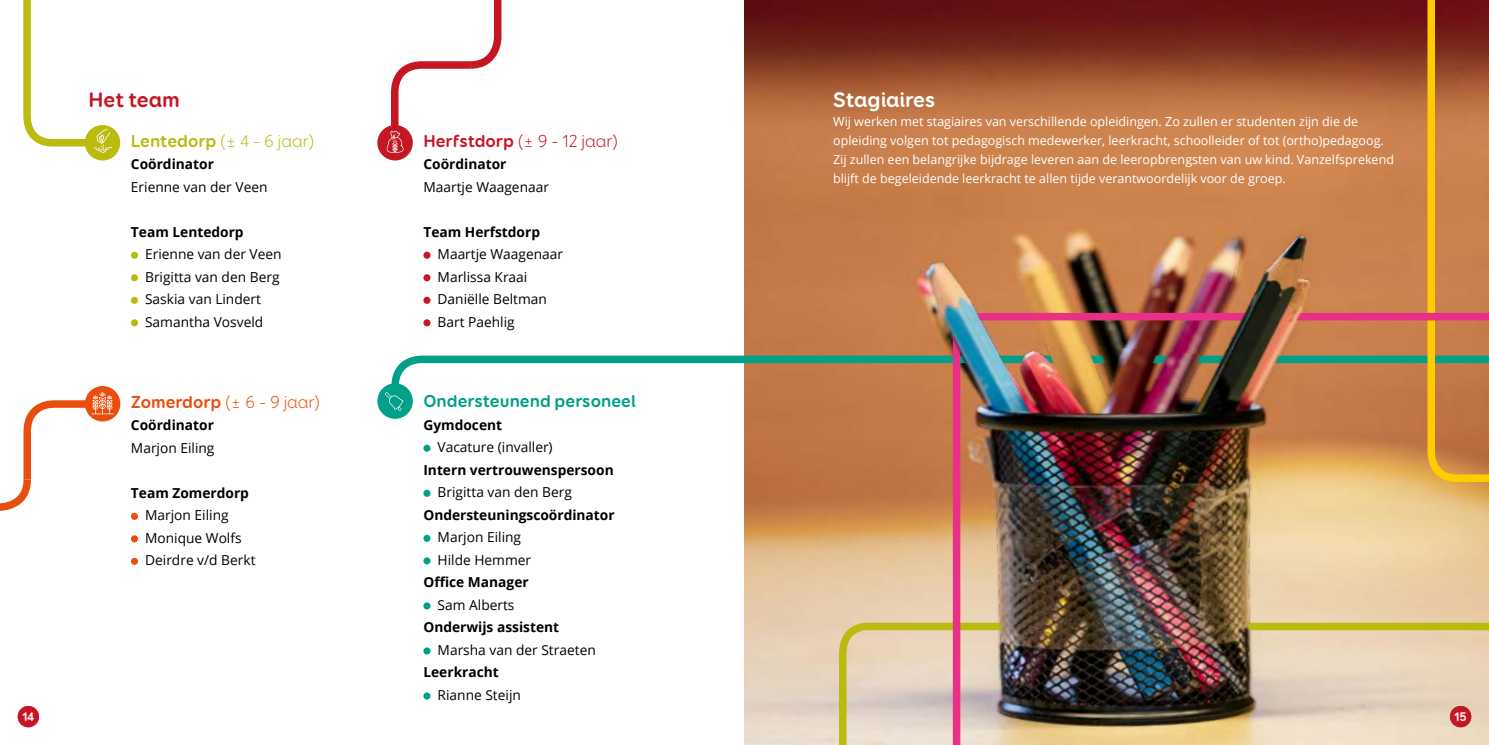
<style>
.page{position:relative;width:1489px;height:745px;background:#fff}
.page>*{position:absolute;margin:0;border:0;box-sizing:border-box;transform-origin:0 0}
.t1{font:700 21.25px "Booster Next FY";color:#fff}
.t2{font:700 21.25px "Booster Next FY";color:#c61624}
.t3{font:700 17.5px "Booster Next FY";color:#00a089}
.t4{font:300 17.5px "Booster Next FY";color:#c61624}
.t5{font:300 17.5px "Booster Next FY";color:#baba0f}
.t6{font:300 17.5px "Booster Next FY";color:#e94e0f}
.t7{font:13.75px/22.5px "Open Sans";color:#000}
.t8{font:700 13.75px "Open Sans";color:#000}
.t9{font:12.5px/18.8px "Open Sans";color:#fff}
.t10{font:700 12.5px "Booster Next FY";color:#fff}
.s1{font-weight:700}
</style>
<div class="page">
<img style="left:744px;top:0;width:679px;height:744px">
<div style="left:131px;top:251px;width:7px;height:7px;background:#baba0f;border-radius:50%"></div>
<div style="left:131px;top:274px;width:7px;height:7px;background:#baba0f;border-radius:50%"></div>
<div style="left:131px;top:296px;width:7px;height:7px;background:#baba0f;border-radius:50%"></div>
<div style="left:131px;top:319px;width:7px;height:7px;background:#baba0f;border-radius:50%"></div>
<div style="left:423px;top:251px;width:7px;height:7px;background:#c61624;border-radius:50%"></div>
<div style="left:423px;top:274px;width:7px;height:7px;background:#c61624;border-radius:50%"></div>
<div style="left:423px;top:296px;width:7px;height:7px;background:#c61624;border-radius:50%"></div>
<div style="left:423px;top:319px;width:7px;height:7px;background:#c61624;border-radius:50%"></div>
<svg style="left:391px;top:351px;width:558px;height:64px"></svg>
<div style="left:85px;top:125px;width:35px;height:35px;background:#baba0f;border-radius:50%"></div>
<svg style="left:23px;top:0;width:89px;height:153px"></svg>
<div style="left:85px;top:386px;width:35px;height:35px;background:#e84f0f;border-radius:50%"></div>
<div style="left:377px;top:125px;width:36px;height:35px;background:#c41724;border-radius:50%"></div>
<svg style="left:0;top:391px;width:113px;height:120px"></svg>
<svg style="left:1423px;top:0;width:65px;height:309px;background:#be7635"></svg>
<svg style="left:386px;top:0;width:116px;height:153px"></svg>
<div style="left:377px;top:383px;width:36px;height:35px;background:#00a089;border-radius:50%"></div>
<svg style="left:385px;top:392px;width:18px;height:19px"></svg>
<svg style="left:835px;top:618px;width:114px;height:126px;background:#e1d1b1"></svg>
<img style="left:949px;top:309px;width:539px;height:435px">
<div style="left:423px;top:444px;width:7px;height:7px;background:#00a089;border-radius:50%"></div>
<div style="left:423px;top:489px;width:7px;height:7px;background:#00a089;border-radius:50%"></div>
<svg style="left:423px;top:534px;width:7px;height:7px"></svg>
<div style="left:423px;top:557px;width:7px;height:7px;background:#00a089;border-radius:50%"></div>
<div style="left:423px;top:602px;width:7px;height:7px;background:#00a089;border-radius:50%"></div>
<div style="left:423px;top:647px;width:7px;height:7px;background:#00a089;border-radius:50%"></div>
<div style="left:423px;top:692px;width:7px;height:7px;background:#00a089;border-radius:50%"></div>
<div style="left:131px;top:512px;width:7px;height:7px;background:#e94e0f;border-radius:50%"></div>
<div style="left:131px;top:535px;width:7px;height:7px;background:#e94e0f;border-radius:50%"></div>
<div style="left:131px;top:557px;width:7px;height:7px;background:#e94e0f;border-radius:50%"></div>
<div style="left:18px;top:705px;width:21px;height:21px;background:#c61624;border-radius:50%"></div>
<div style="left:1449px;top:705px;width:21px;height:21px;background:#c61624;border-radius:50%"></div>
<h1 class="t2" style="left:88px;top:87px;width:93px">Het team</h1>
<h2 class="t5" style="left:131px;top:130px;width:185px"><span class="s1">Lentedorp</span> (± 4 - 6 jaar)</h2>
<p class="t8" style="left:131px;top:154px;width:84px">Coördinator</p>
<p class="t7" style="left:131px;top:175px;width:138px">Erienne van der Veen</p>
<p class="t8" style="left:131px;top:222px;width:114px">Team Lentedorp</p>
<p class="t7" style="left:145px;top:242px;width:138px">Erienne van der Veen<br>Brigitta van den Berg<br>Saskia van Lindert<br>Samantha Vosveld</p>
<h2 class="t6" style="left:131px;top:391px;width:191px"><span class="s1">Zomerdorp</span> (± 6 - 9 jaar)</h2>
<p class="t8" style="left:131px;top:415px;width:84px">Coördinator</p>
<p class="t7" style="left:131px;top:436px;width:85px">Marjon Eiling</p>
<p class="t8" style="left:131px;top:482px;width:119px">Team Zomerdorp</p>
<p class="t7" style="left:145px;top:503px;width:112px">Marjon Eiling<br>Monique Wolfs<br>Deirdre v/d Berkt</p>
<h2 class="t4" style="left:423px;top:130px;width:196px"><span class="s1">Herfstdorp</span> (± 9 - 12 jaar)</h2>
<p class="t8" style="left:423px;top:154px;width:84px">Coördinator</p>
<p class="t7" style="left:423px;top:175px;width:127px">Maartje Waagenaar</p>
<p class="t8" style="left:423px;top:222px;width:118px">Team Herfstdorp</p>
<p class="t7" style="left:437px;top:242px;width:127px">Maartje Waagenaar<br>Marlissa Kraai<br>Daniëlle Beltman<br>Bart Paehlig</p>
<h2 class="t3" style="left:423px;top:390px;width:214px">Ondersteunend personeel</h2>
<p class="t8" style="left:423px;top:414px;width:80px">Gymdocent</p>
<p class="t7" style="left:437px;top:435px;width:117px">Vacature (invaller)</p>
<p class="t8" style="left:423px;top:459px;width:192px">Intern vertrouwenspersoon</p>
<p class="t7" style="left:437px;top:480px;width:136px">Brigitta van den Berg</p>
<p class="t8" style="left:423px;top:504px;width:193px">Ondersteuningscoördinator</p>
<p class="t7" style="left:437px;top:525px;width:95px">Marjon Eiling<br>Hilde Hemmer</p>
<p class="t8" style="left:423px;top:572px;width:107px">Office Manager</p>
<p class="t7" style="left:437px;top:593px;width:78px">Sam Alberts</p>
<p class="t8" style="left:423px;top:617px;width:137px">Onderwijs assistent</p>
<p class="t7" style="left:437px;top:638px;width:160px">Marsha van der Straeten</p>
<p class="t8" style="left:423px;top:662px;width:77px">Leerkracht</p>
<p class="t7" style="left:437px;top:683px;width:85px">Rianne Steijn</p>
<h1 class="t1" style="left:833px;top:87px;width:104px">Stagiaires</h1>
<p class="t9" style="left:833px;top:112px;width:562px">Wij werken met stagiaires van verschillende opleidingen. Zo zullen er studenten zijn die de opleiding volgen tot pedagogisch medewerker, leerkracht, schoolleider of tot (ortho)pedagoog.<br>Zij zullen een belangrijke bijdrage leveren aan de leeropbrengsten van uw kind. Vanzelfsprekend blijft de begeleidende leerkracht te allen tijde verantwoordelijk voor de groep.</p>
<p class="t10" style="left:22px;top:708px;width:14px">14</p>
<p class="t10" style="left:1454px;top:708px;width:14px">15</p>
</div>
